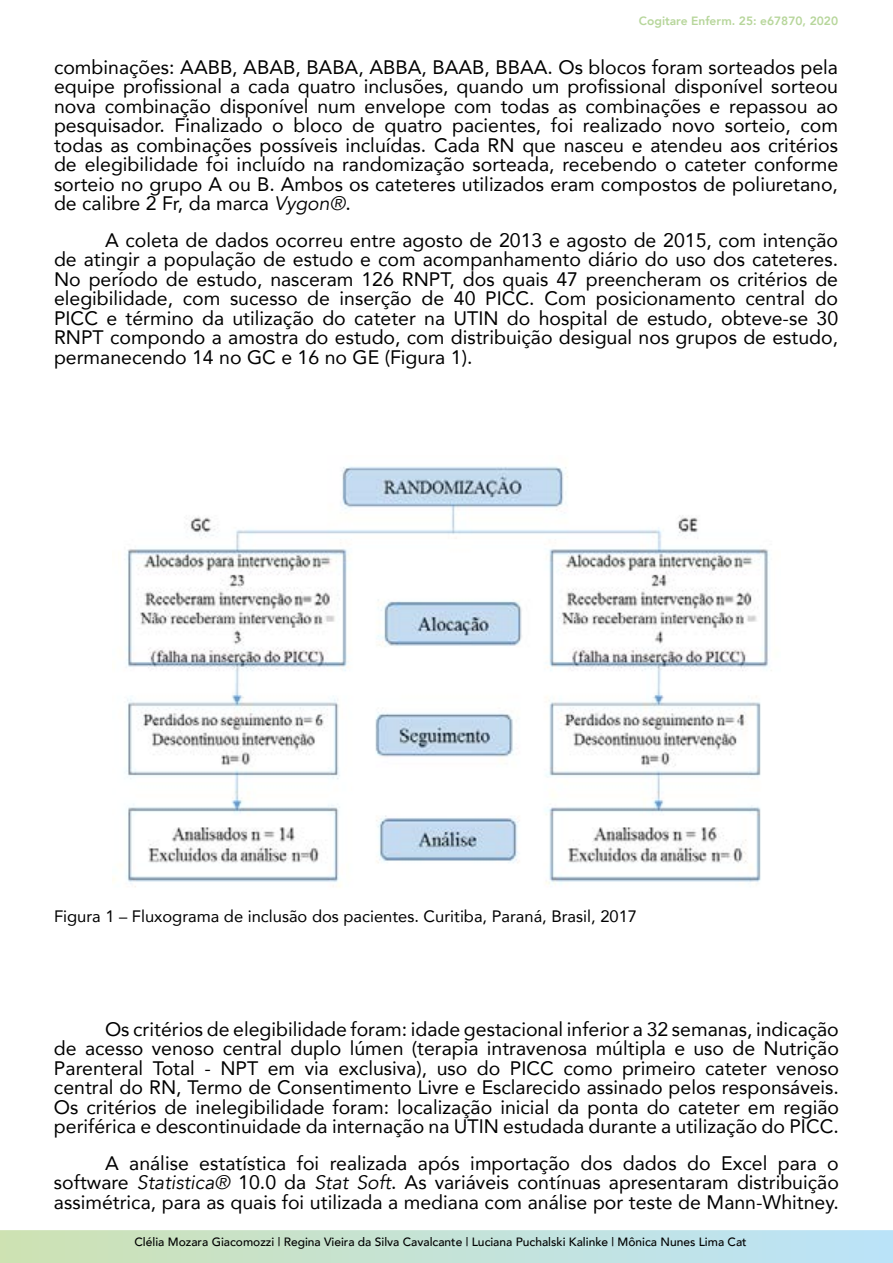
<style>
.page{position:relative;width:893px;height:1263px;background:#fff}
.page>*{position:absolute;margin:0;border:0;box-sizing:border-box;transform-origin:0 0}
.t1{font:19.5px/19.5px "Avenir";color:#000;text-align:justify}
.t2{font:16.5px "Avenir";color:#000}
.t3{font:500 12px "Avenir";color:#000}
.t4{font:800 12px "Avenir";color:#b7d69b}
.s1{font-style:italic}
</style>
<div class="page">
<svg style="left:0;top:1230px;width:893px;height:33px;background:#c4e2d6"></svg>
<img style="left:112px;top:466px;width:660px;height:421px">
<p class="t4" style="left:639px;top:12px;width:201px">Cogitare Enferm. 25: e67870, 2020</p>
<p class="t1" style="left:54px;top:56px;width:786px">combinações: AABB, ABAB, BABA, ABBA, BAAB, BBAA. Os blocos foram sorteados pela equipe profissional a cada quatro inclusões, quando um profissional disponível sorteou nova combinação disponível num envelope com todas as combinações e repassou ao pesquisador. Finalizado o bloco de quatro pacientes, foi realizado novo sorteio, com todas as combinações possíveis incluídas. Cada RN que nasceu e atendeu aos critérios de elegibilidade foi incluído na randomização sorteada, recebendo o cateter conforme sorteio no grupo A ou B. Ambos os cateteres utilizados eram compostos de poliuretano, de calibre 2 Fr, da marca <span class="s1">Vygon®</span>.</p>
<p class="t1" style="left:54px;top:229px;width:786px;text-indent:51px">A coleta de dados ocorreu entre agosto de 2013 e agosto de 2015, com intenção de atingir a população de estudo e com acompanhamento diário do uso dos cateteres.<br>No período de estudo, nasceram 126 RNPT, dos quais 47 preencheram os critérios de elegibilidade, com sucesso de inserção de 40 PICC. Com posicionamento central do PICC e término da utilização do cateter na UTIN do hospital de estudo, obteve-se 30<br>RNPT compondo a amostra do estudo, com distribuição desigual nos grupos de estudo, permanecendo 14 no GC e 16 no GE (Figura 1).</p>
<p class="t2" style="left:54px;top:903px;width:584px">Figura 1 – Fluxograma de inclusão dos pacientes. Curitiba, Paraná, Brasil, 2017</p>
<p class="t1" style="left:54px;top:1019px;width:786px;text-indent:51px">Os critérios de elegibilidade foram: idade gestacional inferior a 32 semanas, indicação de acesso venoso central duplo lúmen (terapia intravenosa múltipla e uso de Nutrição Parenteral Total - NPT em via exclusiva), uso do PICC como primeiro cateter venoso central do RN, Termo de Consentimento Livre e Esclarecido assinado pelos responsáveis.<br>Os critérios de inelegibilidade foram: localização inicial da ponta do cateter em região periférica e descontinuidade da internação na UTIN estudada durante a utilização do PICC.</p>
<p class="t1" style="left:54px;top:1153px;width:786px;text-indent:51px">A análise estatística foi realizada após importação dos dados do Excel para o software <span class="s1">Statistica®</span> 10.0 da <span class="s1">Stat Soft</span>. As variáveis contínuas apresentaram distribuição assimétrica, para as quais foi utilizada a mediana com análise por teste de Mann-Whitney.</p>
<p class="t3" style="left:135px;top:1232px;width:614px">Clélia Mozara Giacomozzi | Regina Vieira da Silva Cavalcante | Luciana Puchalski Kalinke | Mônica Nunes Lima Cat</p>
</div>
